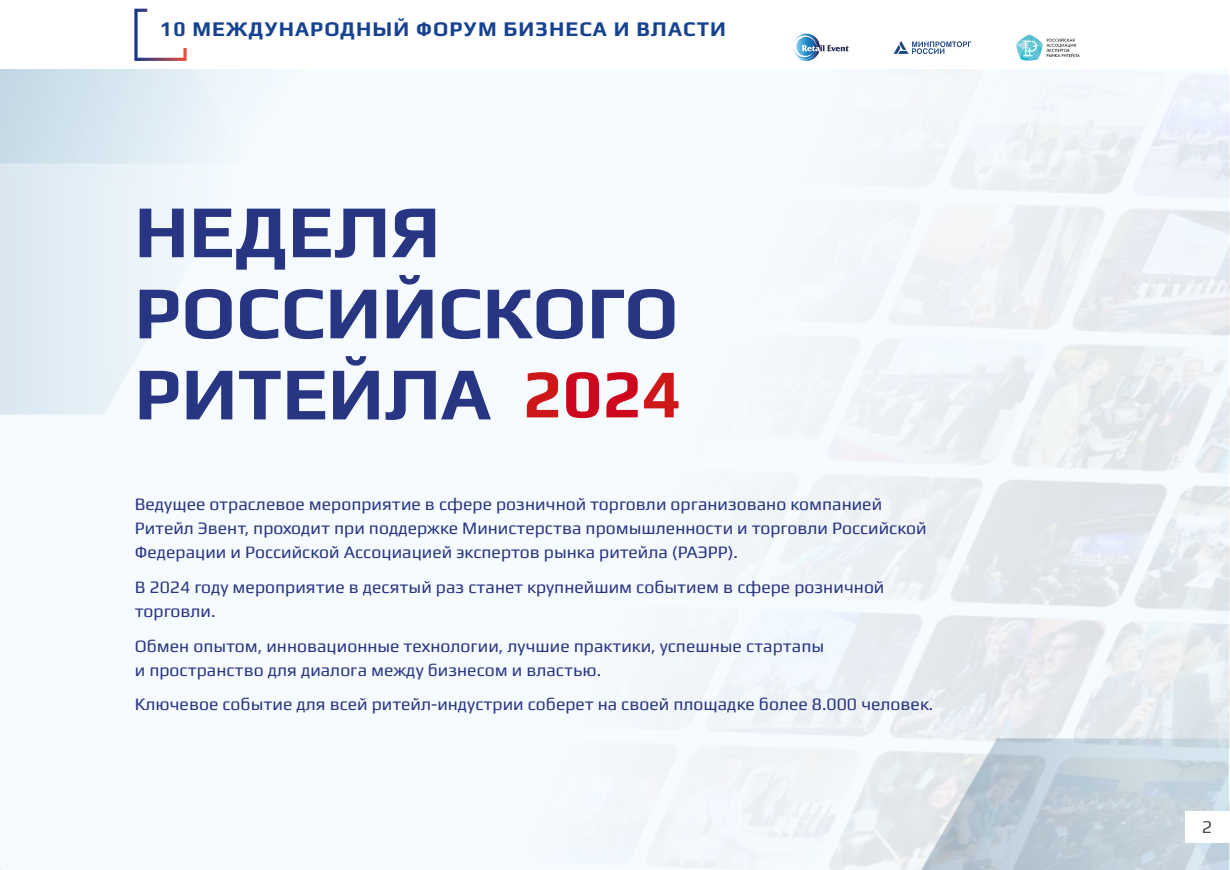
<style>
.page{position:relative;width:1230px;height:870px;background:#fff}
.page>*{position:absolute;margin:0;border:0;box-sizing:border-box;transform-origin:0 0}
.t1{font:700 74.85px/81.2px "Play";color:#283583}
.t2{font:700 21px "Play";letter-spacing:.05em;color:#164291}
.t3{font:18px "Play";color:#4d4d4d}
.t4{font:17.55px/24px "Play";color:#283583}
.s1{font-size:68.7px;color:#cd1719}
.s2{font-size:68.7px;color:#cd071e}
</style>
<div class="page">
<svg style="left:894px;top:41px;width:77px;height:13px"></svg>
<svg style="left:1016px;top:34px;width:64px;height:27px"></svg>
<svg style="left:794px;top:34px;width:26px;height:27px"></svg>
<svg style="left:134px;top:9px;width:53px;height:52px"></svg>
<p class="t2" style="left:160px;top:17px;width:567px">10 МЕЖДУНАРОДНЫЙ ФОРУМ БИЗНЕСА И ВЛАСТИ</p>
<h1 class="t1" style="left:134px;top:190px;width:549px">НЕДЕЛЯ<br>РОССИЙСКОГО<br>РИТЕЙЛА <span class="s1">2</span><span class="s2">02</span><span class="s1">4</span></h1>
<p class="t4" style="left:135px;top:491px;width:793px">Ведущее отраслевое мероприятие в сфере розничной торговли организовано компанией<br>Ритейл Эвент, проходит при поддержке Министерства промышленности и торговли Российской<br>Федерации и Российской Ассоциацией экспертов рынка ритейла (РАЭРР).</p>
<p class="t4" style="left:135px;top:574px;width:751px">В 2024 году мероприятие в десятый раз станет крупнейшим событием в сфере розничной торговли.</p>
<p class="t4" style="left:135px;top:633px;width:691px">Обмен опытом, инновационные технологии, лучшие практики, успешные стартапы и пространство для диалога между бизнесом и властью.</p>
<p class="t4" style="left:135px;top:692px;width:800px">Ключевое событие для всей ритейл-индустрии соберет на своей площадке более 8.000 человек.</p>
<p class="t3" style="left:1202px;top:816px;width:12px">2</p>
</div>
